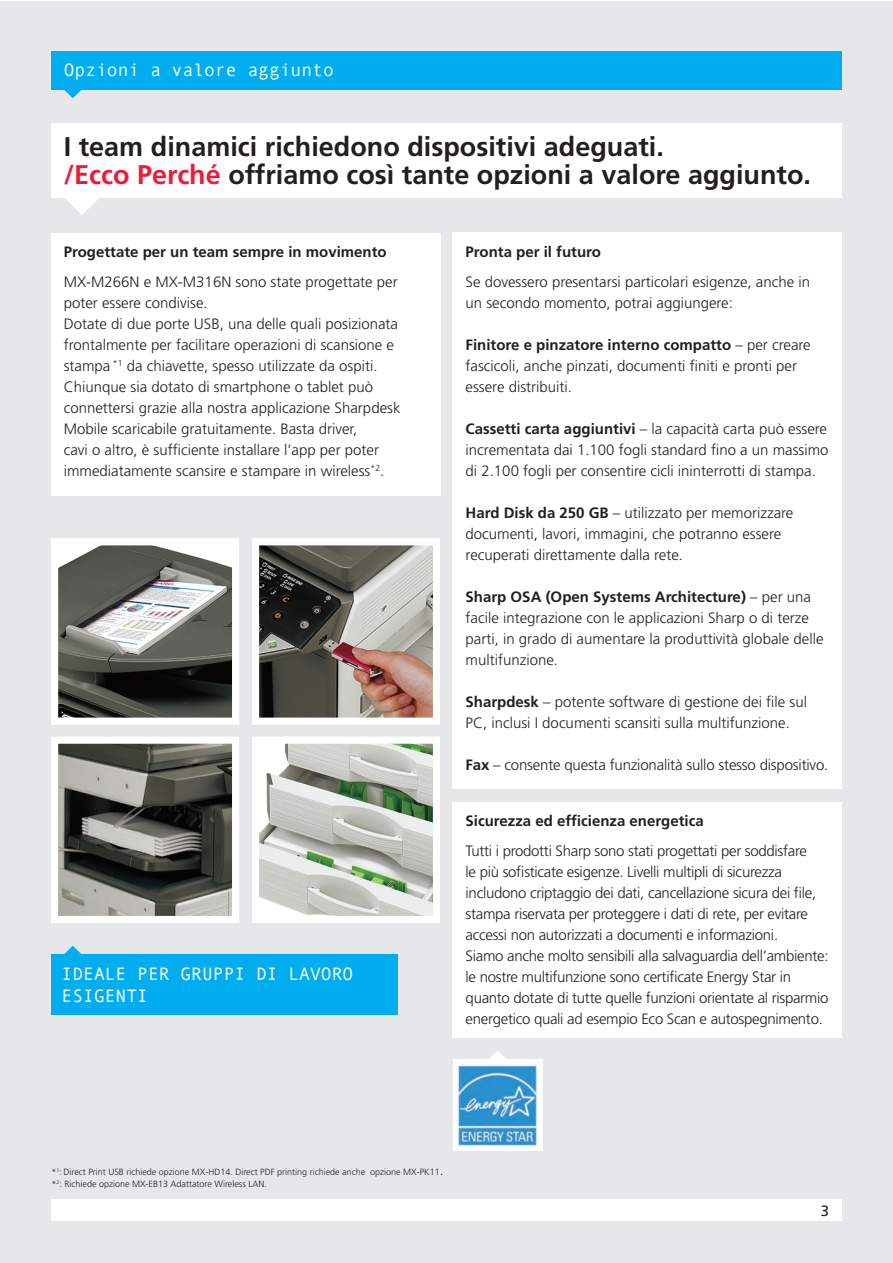
<style>
.page{position:relative;width:893px;height:1263px;background:#fff}
.page>*{position:absolute;margin:0;border:0;box-sizing:border-box;transform-origin:0 0}
.t1{font:700 27px/28.5px "Frutiger";color:#231f20}
.t2{font:18px/22.5px "Andale Mono";color:#fff}
.t3{font:300 15px/21px "Frutiger";color:#231f20}
.t4{font:300 15px/21px "Frutiger";letter-spacing:-.02em;color:#231f20}
.t5{font:700 15px "Frutiger";color:#231f20}
.t6{font:15px "Frutiger";color:#231f20}
.t7{font:300 9px/12px "Frutiger";color:#231f20}
.s1{color:#ed1a3a}
.s2{font-weight:700}
.s3{font-size:13.5px}
</style>
<div class="page">
<div style="left:0;top:1px;width:892px;height:1262px;background:#e6e7e9"></div>
<div style="left:51px;top:233px;width:389px;height:262px;background:#fff"></div>
<div style="left:453px;top:233px;width:389px;height:556px;background:#fff"></div>
<div style="left:51px;top:1199px;width:791px;height:21px;background:#fff"></div>
<div style="left:51px;top:123px;width:791px;height:75px;background:#fff"></div>
<svg style="left:65px;top:198px;width:34px;height:17px"></svg>
<img style="left:260px;top:546px;width:172px;height:171px">
<div style="left:252px;top:538px;width:188px;height:187px;border:7px solid #fff"></div>
<img style="left:59px;top:744px;width:172px;height:171px">
<div style="left:51px;top:736px;width:188px;height:187px;border:7px solid #fff"></div>
<img style="left:260px;top:744px;width:172px;height:171px">
<div style="left:252px;top:736px;width:188px;height:187px;border:7px solid #fff"></div>
<img style="left:59px;top:546px;width:172px;height:171px">
<div style="left:51px;top:538px;width:188px;height:187px;border:7px solid #fff"></div>
<div style="left:453px;top:802px;width:389px;height:235px;background:#fff"></div>
<svg style="left:489px;top:1050px;width:17px;height:9px"></svg>
<div style="left:51px;top:955px;width:347px;height:60px;background:#00aeef"></div>
<div style="left:51px;top:51px;width:791px;height:38px;background:#00aeef"></div>
<svg style="left:64px;top:89px;width:18px;height:9px"></svg>
<svg style="left:64px;top:946px;width:18px;height:9px"></svg>
<div style="left:453px;top:1059px;width:90px;height:92px;background:#fff"></div>
<img style="left:458px;top:1064px;width:80px;height:82px">
<p class="t2" style="left:64px;top:59px;width:272px">Opzioni a valore aggiunto</p>
<h1 class="t1" style="left:64px;top:132px;width:749px">I team dinamici richiedono dispositivi adeguati.<br><span class="s1">/Ecco Perché</span> offriamo così tante opzioni a valore aggiunto.</h1>
<p class="t5" style="left:64px;top:243px;width:324px">Progettate per un team sempre in movimento</p>
<p class="t3" style="left:64px;top:271px;width:338px">MX-M266N e MX-M316N sono state progettate per poter essere condivise.<br>Dotate di due porte USB, una delle quali posizionata frontalmente per facilitare operazioni di scansione e stampa <sup>*1</sup> da chiavette, spesso utilizzate da ospiti.<br>Chiunque sia dotato di smartphone o tablet può connettersi grazie alla nostra applicazione Sharpdesk Mobile scaricabile gratuitamente. Basta driver,<br>cavi o altro, è sufficiente installare l’app per poter immediatamente scansire e stampare in wireless<sup>*2</sup>.</p>
<p class="t2" style="left:62px;top:962px;width:293px">IDEALE PER GRUPPI DI LAVORO !"#$!%&amp;#</p>
<p class="t5" style="left:466px;top:243px;width:137px">Pronta per il futuro</p>
<p class="t3" style="left:466px;top:271px;width:346px">Se dovessero presentarsi particolari esigenze, anche in un secondo momento, potrai aggiungere:</p>
<p class="t3" style="left:466px;top:334px;width:347px"><span class="s2">Finitore e pinzatore interno compatto</span> – per creare fascicoli, anche pinzati, documenti finiti e pronti per essere distribuiti.</p>
<p class="t3" style="left:466px;top:418px;width:364px;text-align:justify"><span class="s2">Cassetti carta aggiuntivi</span> – la capacità carta può essere incrementata dai 1.100 fogli standard fino a un massimo di 2.100 fogli per consentire cicli ininterrotti di stampa.</p>
<p class="t3" style="left:466px;top:502px;width:329px"><span class="s2">Hard Disk da 250 GB</span> – utilizzato per memorizzare documenti, lavori, immagini, che potranno essere recuperati direttamente dalla rete.</p>
<p class="t3" style="left:466px;top:586px;width:359px"><span class="s2">Sharp OSA (Open Systems Architecture)</span> – per una facile integrazione con le applicazioni Sharp o di terze parti, in grado di aumentare la produttività globale delle multifunzione.</p>
<p class="t3" style="left:466px;top:691px;width:343px"><span class="s2">Sharpdesk</span> – potente software di gestione dei file sul<br>PC, inclusi I documenti scansiti sulla multifunzione.</p>
<p class="t3" style="left:466px;top:754px;width:364px"><span class="s2">Fax</span> – consente questa funzionalità sullo stesso dispositivo.</p>
<p class="t5" style="left:466px;top:812px;width:240px">Sicurezza ed efficienza energetica</p>
<p class="t4" style="left:466px;top:840px;width:364px">Tutti i prodotti Sharp sono stati progettati per soddisfare<br>le più sofisticate esigenze. Livelli multipli di sicurezza includono criptaggio dei dati, cancellazione sicura dei file, stampa riservata per proteggere i dati di rete, per evitare accessi non autorizzati a documenti e informazioni.<br>Siamo anche molto sensibili alla salvaguardia dell’ambiente: le nostre multifunzione sono certificate Energy Star in quanto dotate di tutte quelle funzioni orientate al risparmio energetico quali ad esempio Eco Scan e autospegnimento.</p>
<p class="t7" style="left:52px;top:1165px;width:393px">*<sup>1</sup>: Direct Print USB richiede opzione MX-HD14. Direct PDF printing richiede anche opzione MX-PK11<span class="s3">. </span>*<sup>2</sup>: Richiede opzione MX-EB13 Adattatore Wireless LAN.</p>
<p class="t6" style="left:821px;top:1201px;width:10px">3</p>
</div>
